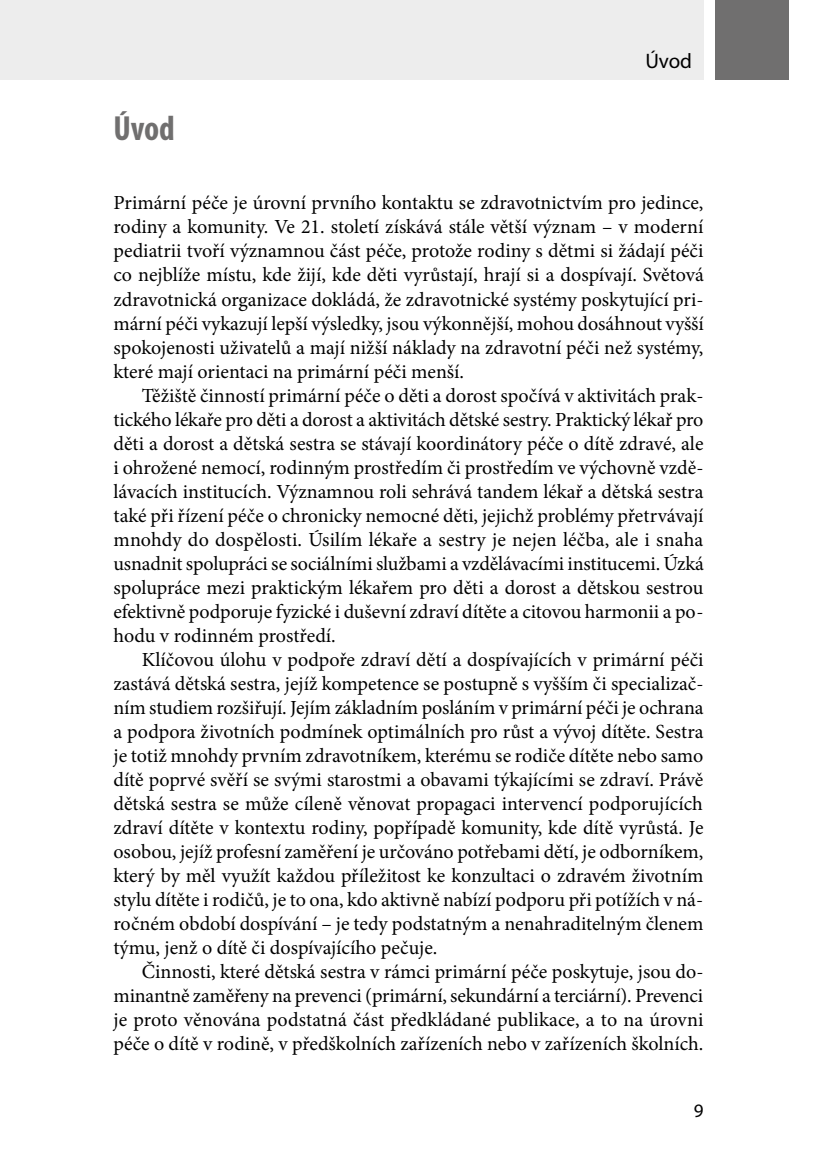
<style>
.page{position:relative;width:817px;height:1174px;background:#fff}
.page>*{position:absolute;margin:0;border:0;box-sizing:border-box;transform-origin:0 0}
.t1{font:700 condensed 35px "Myriad Pro";color:#706f6f}
.t2{font:21px "Myriad Pro";color:#000}
.t3{font:20px/24px "Minion Pro";color:#000;text-align:justify}
.t4{font:19px "Myriad Pro";color:#000}
</style>
<div class="page">
<div style="left:0;top:0;width:703px;height:79px;background:#ededed"></div>
<div style="left:714px;top:0;width:74px;height:79px;background:#706f6f"></div>
<h1 class="t1" style="left:113px;top:106px;width:63px">Úvod</h1>
<p class="t2" style="left:645px;top:48px;width:48px">Úvod</p>
<p class="t3" style="left:113px;top:191px;width:592px">Primární péče je úrovní prvního kontaktu se zdravotnictvím pro jedince, rodiny a komunity. Ve 21. století získává stále větší význam – v moderní pediatrii tvoří významnou část péče, protože rodiny s dětmi si žádají péči co nejblíže místu, kde žijí, kde děti vyrůstají, hrají si a dospívají. Světová zdravotnická organizace dokládá, že zdravotnické systémy poskytující pri&shy;mární péči vykazují lepší výsledky, jsou výkonnější, mohou dosáhnout vyšší spokojenosti uživatelů a mají nižší náklady na zdravotní péči než systémy, které mají orientaci na primární péči menší.</p>
<p class="t3" style="left:113px;top:383px;width:592px;text-indent:28px">Těžiště činností primární péče o děti a dorost spočívá v aktivitách prak&shy;tického lékaře pro děti a dorost a aktivitách dětské sestry. Praktický lékař pro děti a dorost a dětská sestra se stávají koordinátory péče o dítě zdravé, ale i ohrožené nemocí, rodinným prostředím či prostředím ve výchovně vzdě&shy;lávacích institucích. Významnou roli sehrává tandem lékař a dětská sestra také při řízení péče o chronicky nemocné děti, jejichž problémy přetrvávají mnohdy do dospělosti. Úsilím lékaře a sestry je nejen léčba, ale i snaha usnadnit spolupráci se sociálními službami a vzdělávacími institucemi. Úzká spolupráce mezi praktickým lékařem pro děti a dorost a dětskou sestrou efektivně podporuje fyzické i duševní zdraví dítěte a citovou harmonii a po&shy;hodu v rodinném prostředí.</p>
<p class="t3" style="left:113px;top:647px;width:591px;text-indent:28px">Klíčovou úlohu v podpoře zdraví dětí a dospívajících v primární péči zastává dětská sestra, jejíž kompetence se postupně s vyšším či specializač&shy;ním studiem rozšiřují. Jejím základním posláním v primární péči je ochrana a podpora životních podmínek optimálních pro růst a vývoj dítěte. Sestra je totiž mnohdy prvním zdravotníkem, kterému se rodiče dítěte nebo samo dítě poprvé svěří se svými starostmi a obavami týkajícími se zdraví. Právě dětská sestra se může cíleně věnovat propagaci intervencí podporujících zdraví dítěte v kontextu rodiny, popřípadě komunity, kde dítě vyrůstá. Je osobou, jejíž profesní zaměření je určováno potřebami dětí, je odborníkem, který by měl využít každou příležitost ke konzultaci o zdravém životním stylu dítěte i rodičů, je to ona, kdo aktivně nabízí podporu při potížích v ná&shy;ročném období dospívání – je tedy podstatným a nenahraditelným členem týmu, jenž o dítě či dospívajícího pečuje.</p>
<p class="t3" style="left:113px;top:959px;width:591px;text-indent:28px">Činnosti, které dětská sestra v rámci primární péče poskytuje, jsou do&shy;minantně zaměřeny na prevenci (primární, sekundární a terciární). Prevenci je proto věnována podstatná část předkládané publikace, a to na úrovni péče o dítě v rodině, v předškolních zařízeních nebo v zařízeních školních.</p>
<p class="t4" style="left:693px;top:1098px;width:11px">9</p>
</div>
